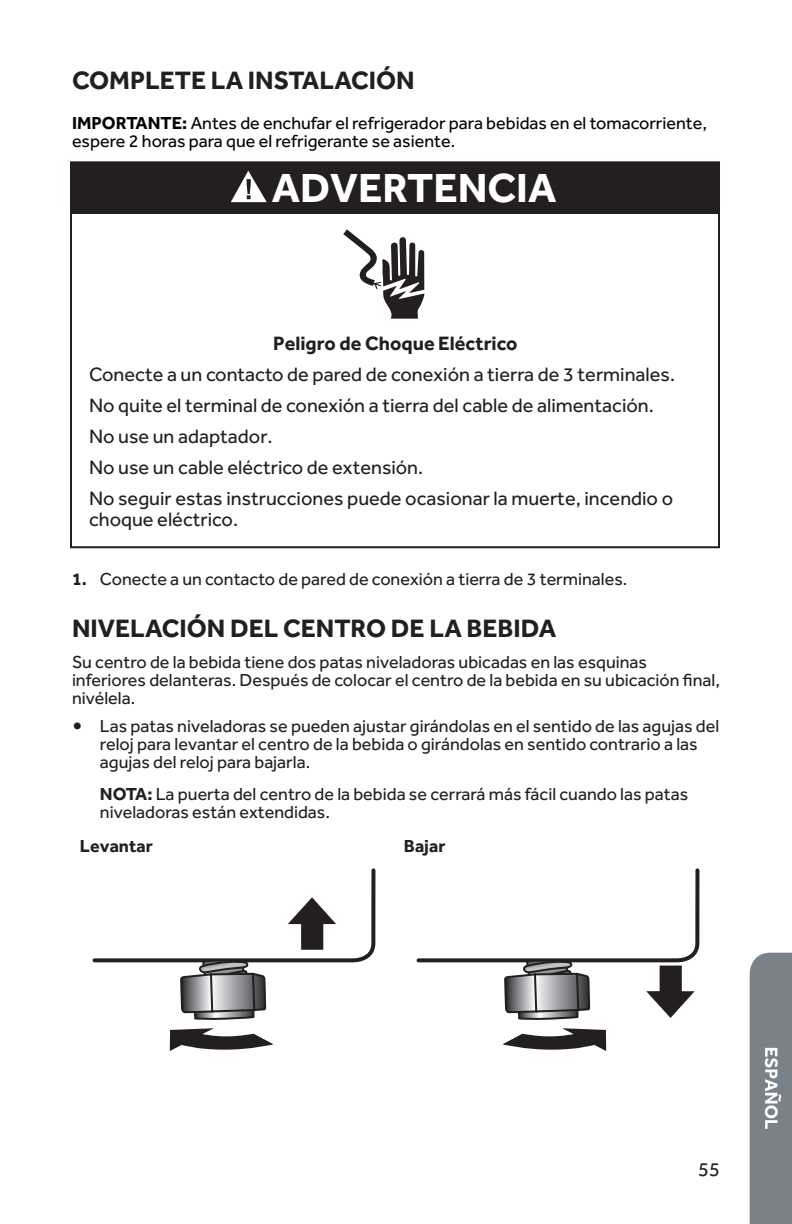
<style>
.page{position:relative;width:792px;height:1224px;background:#fff}
.page>*{position:absolute;margin:0;border:0;box-sizing:border-box;transform-origin:0 0}
.t1{font:700 42px "Effra";color:#fff}
.t2{font:700 26px "Effra";color:#231f20}
.t3{font:20px/31px "Effra";color:#231f20}
.t4{font:700 20px "Effra";color:#231f20}
.t5{font:18px/18px "Effra";color:#231f20}
.t6{font:18px/18px "Effra";color:#040503}
.t7{font:700 18px "Effra";color:#231f20}
.s1{font-weight:700}
.s2{font-weight:700;font-size:24px}
</style>
<div class="page">
<div style="left:750px;top:953px;width:42px;height:271px;background:#798189"></div>
<div style="left:71px;top:162px;width:648px;height:52px;background:#231f20"></div>
<svg style="left:231px;top:171px;width:36px;height:31px"></svg>
<svg style="left:343px;top:229px;width:82px;height:90px"></svg>
<svg style="left:93px;top:868px;width:282px;height:183px"></svg>
<svg style="left:417px;top:868px;width:282px;height:183px"></svg>
<h2 class="t2" style="left:72px;top:65px;width:344px">COMPLETE LA INSTALACIÓN</h2>
<p class="t6" style="left:72px;top:114px;width:637px"><span class="s1">IMPORTANTE:</span> Antes de enchufar el refrigerador para bebidas en el tomacorriente, espere 2 horas para que el refrigerante se asiente.</p>
<h1 class="t1" style="left:272px;top:162px;width:286px">ADVERTENCIA</h1>
<p class="t4" style="left:273px;top:331px;width:246px">Peligro de Choque Eléctrico</p>
<p class="t3" style="left:89px;top:359px;width:588px">Conecte a un contacto de pared de conexión a tierra de 3 terminales.<br>No quite el terminal de conexión a tierra del cable de alimentación.<br>No use un adaptador.<br>No use un cable eléctrico de extensión.<br>No seguir estas instrucciones puede ocasionar la muerte, incendio o</p>
<p class="t3" style="left:89px;top:504px;width:151px">choque eléctrico.</p>
<p class="t5" style="left:72px;top:570px;width:557px"><span class="s1">1.</span> Conecte a un contacto de pared de conexión a tierra de 3 terminales.</p>
<h2 class="t2" style="left:72px;top:613px;width:486px">NIVELACIÓN DEL CENTRO DE LA BEBIDA</h2>
<p class="t5" style="left:72px;top:653px;width:649px">Su centro de la bebida tiene dos patas niveladoras ubicadas en las esquinas inferiores delanteras. Después de colocar el centro de la bebida en su ubicación final, nivélela.</p>
<p class="t5" style="left:100px;top:717px;width:621px;text-indent:-28px"><span class="s2">•</span> Las patas niveladoras se pueden ajustar girándolas en el sentido de las agujas del reloj para levantar el centro de la bebida o girándolas en sentido contrario a las agujas del reloj para bajarla.</p>
<p class="t5" style="left:100px;top:785px;width:590px"><span class="s1">NOTA:</span> La puerta del centro de la bebida se cerrará más fácil cuando las patas niveladoras están extendidas.</p>
<p class="t7" style="left:80px;top:835px;width:74px">Levantar</p>
<p class="t7" style="left:404px;top:835px;width:43px">Bajar</p>
<p class="t3" style="left:698px;top:1153px;width:23px">55</p>
</div>
